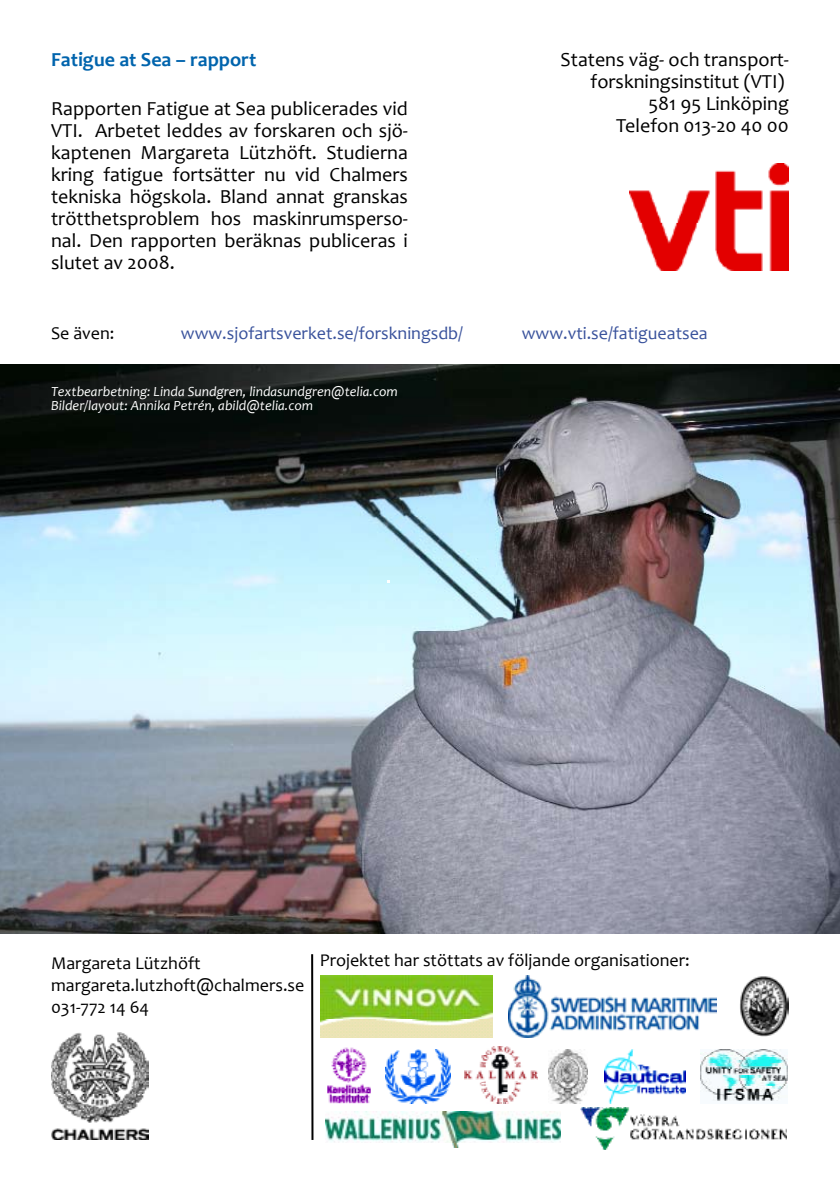
<style>
.page{position:relative;width:840px;height:1191px;background:#fff}
.page>*{position:absolute;margin:0;border:0;box-sizing:border-box;transform-origin:0 0}
.t1{font:20px/22px "Candara";color:#000;text-align:justify}
.t2{font:700 20px "Candara";color:#0064ad}
.t3{font:18px/22px "Candara";color:#000}
.t4{font:18px "Candara";color:#39529c}
.t5{font:italic 14px/14px "Candara";color:#fff}
</style>
<div class="page">
<img style="left:629px;top:163px;width:159px;height:108px">
<img style="left:0;top:365px;width:839px;height:568px">
<img style="left:51px;top:1032px;width:97px;height:108px">
<hr style="left:311px;top:954px;width:2px;height:186px;background:#000">
<img style="left:508px;top:975px;width:208px;height:62px">
<img style="left:385px;top:1049px;width:65px;height:54px">
<img style="left:740px;top:976px;width:48px;height:60px">
<img style="left:604px;top:1049px;width:81px;height:54px">
<img style="left:700px;top:1049px;width:87px;height:52px">
<img style="left:327px;top:1047px;width:44px;height:57px">
<img style="left:464px;top:1046px;width:72px;height:57px">
<img style="left:326px;top:1111px;width:234px;height:36px">
<img style="left:320px;top:975px;width:172px;height:62px">
<img style="left:548px;top:1049px;width:39px;height:54px">
<img style="left:580px;top:1107px;width:206px;height:43px">
<p class="t2" style="left:51px;top:47px;width:206px">Fatigue at Sea – rapport</p>
<p class="t1" style="left:51px;top:98px;width:358px">Rapporten Fatigue at Sea publicerades vid VTI. Arbetet leddes av forskaren och sjö&shy;kaptenen Margareta Lützhöft. Studierna kring fatigue fortsätter nu vid Chalmers tekniska högskola. Bland annat granskas trötthetsproblem hos maskinrumsperso&shy;nal. Den rapporten beräknas publiceras i slutet av 2008.</p>
<p class="t1" style="left:560px;top:48px;width:230px;text-align:right">Statens väg- och transport&shy;forskningsinstitut (VTI)<br>581 95 Linköping<br>Telefon 013-20 40 00</p>
<p class="t3" style="left:51px;top:322px;width:65px">Se även:</p>
<p class="t4" style="left:181px;top:322px;width:283px">www.sjofartsverket.se/forskningsdb/</p>
<p class="t4" style="left:521px;top:322px;width:187px">www.vti.se/fatigueatsea</p>
<p class="t5" style="left:51px;top:384px;width:348px">Textbearbetning: Linda Sundgren, lindasundgren@telia.com<br>Bilder/layout: Annika Petrén, abild@telia.com</p>
<p class="t3" style="left:51px;top:952px;width:151px">Margareta Lützhöft</p>
<p class="t3" style="left:319px;top:948px;width:371px">Projektet har stöttats av följande organisationer:</p>
<p class="t3" style="left:51px;top:974px;width:254px">margareta.lutzhoft@chalmers.se<br>031-772 14 64</p>
</div>
